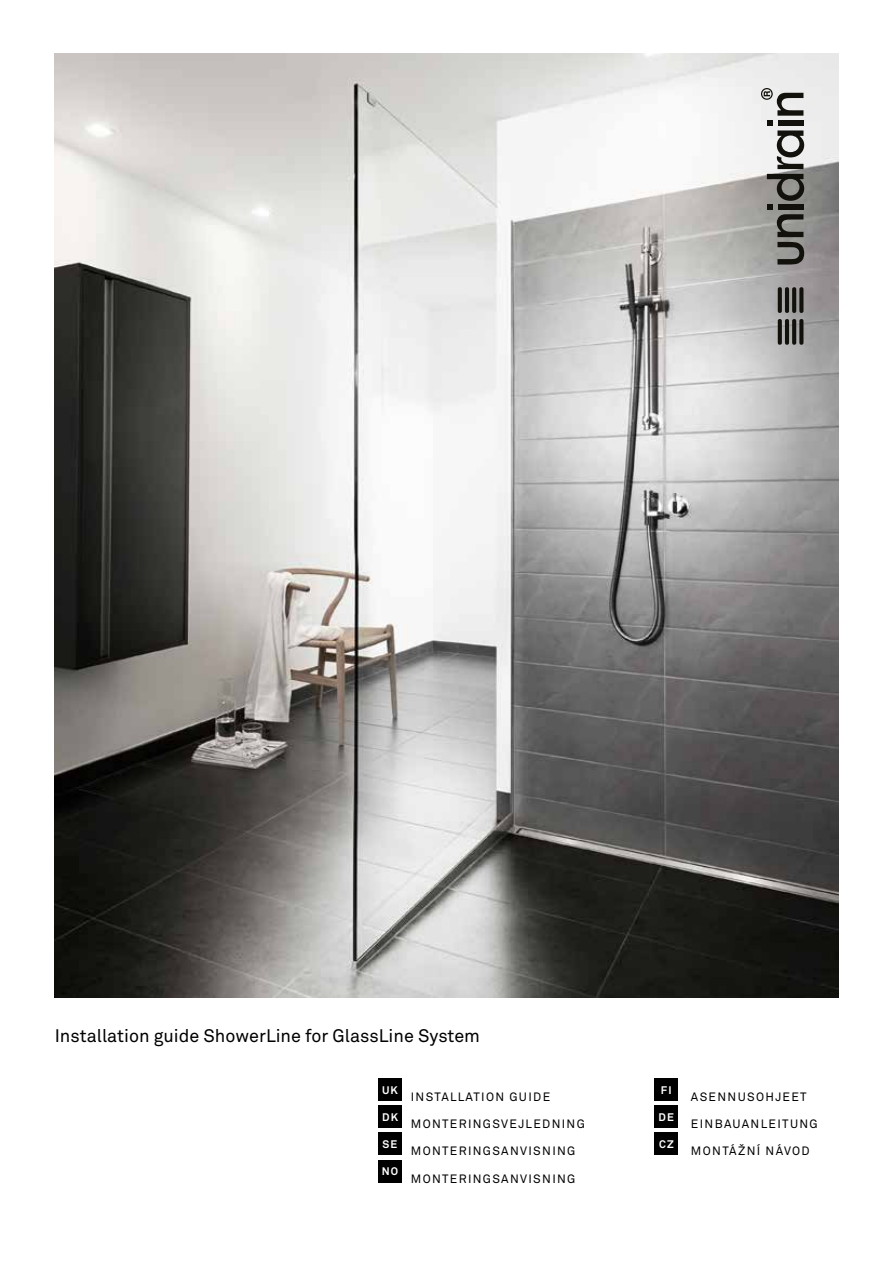
<style>
.page{position:relative;width:893px;height:1263px;background:#fff}
.page>*{position:absolute;margin:0;border:0;box-sizing:border-box;transform-origin:0 0}
.t1{font:18px "Akkurat Pro";color:#000}
.t2{font:12px "Akkurat Pro";letter-spacing:.11em;color:#000}
.t3{font:700 10.95px "Akkurat Pro";letter-spacing:.11em;color:#fff}
</style>
<div class="page">
<img style="left:55px;top:54px;width:783px;height:944px">
<div style="left:378px;top:1078px;width:24px;height:23px;background:#000"></div>
<div style="left:378px;top:1105px;width:24px;height:23px;background:#000"></div>
<div style="left:378px;top:1132px;width:24px;height:23px;background:#000"></div>
<div style="left:378px;top:1160px;width:24px;height:22px;background:#000"></div>
<div style="left:655px;top:1078px;width:23px;height:23px;background:#000"></div>
<div style="left:655px;top:1105px;width:23px;height:23px;background:#000"></div>
<div style="left:655px;top:1132px;width:23px;height:23px;background:#000"></div>
<svg style="left:761px;top:88px;width:43px;height:177px;background:#8a8986"></svg>
<svg style="left:778px;top:287px;width:4px;height:26px"></svg>
<hr style="left:785px;top:287px;width:4px;height:26px;background:#12110c;border-radius:2px">
<svg style="left:799px;top:287px;width:4px;height:26px"></svg>
<svg style="left:792px;top:287px;width:4px;height:26px"></svg>
<svg style="left:778px;top:319px;width:4px;height:26px"></svg>
<hr style="left:785px;top:319px;width:4px;height:26px;background:#12110c;border-radius:2px">
<svg style="left:799px;top:319px;width:4px;height:26px"></svg>
<svg style="left:792px;top:319px;width:4px;height:26px"></svg>
<h1 class="t1" style="left:55px;top:1025px;width:427px">Installation guide ShowerLine for GlassLine System</h1>
<p class="t3" style="left:382px;top:1083px;width:18px">UK</p>
<p class="t3" style="left:382px;top:1110px;width:18px">DK</p>
<p class="t3" style="left:383px;top:1137px;width:16px">SE</p>
<p class="t3" style="left:382px;top:1165px;width:18px">NO</p>
<p class="t2" style="left:411px;top:1090px;width:141px">INSTALLATION GUIDE</p>
<p class="t2" style="left:411px;top:1117px;width:176px">MONTERINGSVEJLEDNING</p>
<p class="t2" style="left:411px;top:1144px;width:166px">MONTERINGSANVISNING</p>
<p class="t2" style="left:411px;top:1171px;width:166px">MONTERINGSANVISNING</p>
<p class="t3" style="left:661px;top:1083px;width:12px">FI</p>
<p class="t3" style="left:658px;top:1110px;width:17px">DE</p>
<p class="t3" style="left:659px;top:1137px;width:16px">CZ</p>
<p class="t2" style="left:691px;top:1090px;width:117px">ASENNUSOHJEET</p>
<p class="t2" style="left:691px;top:1117px;width:128px">EINBAUANLEITUNG</p>
<p class="t2" style="left:691px;top:1144px;width:120px">MONTÁŽNÍ NÁVOD</p>
</div>
